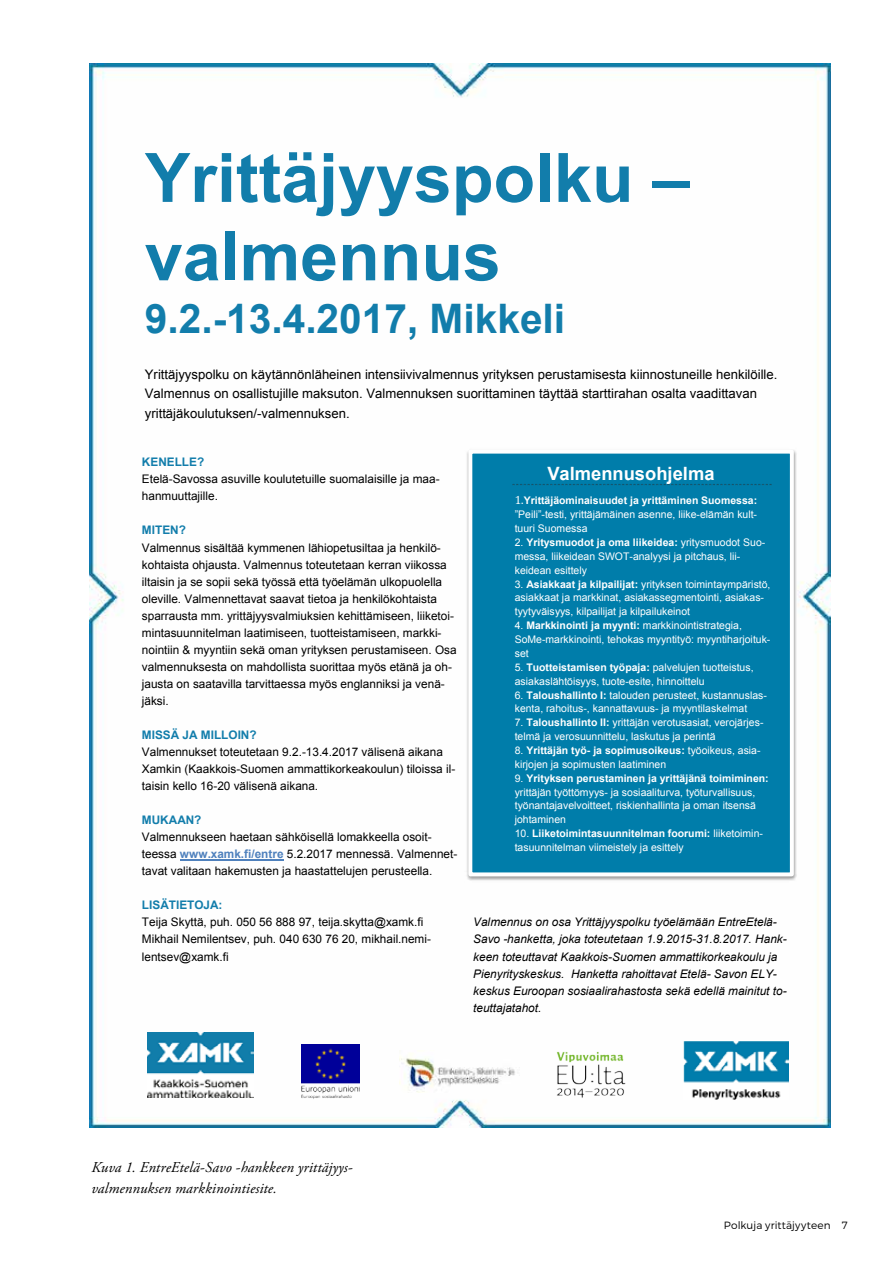
<style>
.page{position:relative;width:893px;height:1263px;background:#fff}
.page>*{position:absolute;margin:0;border:0;box-sizing:border-box;transform-origin:0 0}
.t1{font:700 68.25px/78.4px "Arial";color:#127dab}
.t2{font:700 40.65px "Arial";color:#127dab}
.t3{font:700 18.3px "Arial";color:#fff}
.t4{font:italic 15px/21px "Adobe Garamond Pro";letter-spacing:.005em;color:#000}
.t5{font:13.2px/19.6px "Arial";color:#000}
.t6{font:11.85px/17.1px "Arial";color:#000}
.t7{font:italic 11.85px/17.1px "Arial";color:#000}
.t8{font:700 11.85px "Arial";color:#127dab}
.t9{font:10.5px/13.8px "Arial";color:#fff}
.t10{font:300 10.5px "Montserrat";letter-spacing:.01em;color:#000}
.s1{font-weight:700;color:#4f81bd}
.s2{font-family:"Cambria";font-size:11.85px}
.s3{font-weight:700}
</style>
<div class="page">
<img style="left:89px;top:64px;width:741px;height:1064px">
<hr style="left:180px;top:859px;width:104px;height:2px;background:#4f81bd">
<img style="left:549px;top:1043px;width:85px;height:60px">
<img style="left:684px;top:1040px;width:105px;height:59px">
<img style="left:148px;top:1033px;width:105px;height:65px">
<img style="left:301px;top:1044px;width:58px;height:61px">
<img style="left:399px;top:1050px;width:122px;height:43px">
<img style="left:464px;top:447px;width:334px;height:436px">
<div style="left:470px;top:452px;width:322px;height:422px;background:#007daa"></div>
<div style="left:468px;top:450px;width:326px;height:426px;border:4px solid #fff"></div>
<img style="left:472px;top:463px;width:318px;height:400px">
<h1 class="t1" style="left:145px;top:141px;width:547px">Yrittäjyyspolku – valmennus</h1>
<h2 class="t2" style="left:145px;top:292px;width:422px">9.2.-13.4.2017, Mikkeli</h2>
<p class="t5" style="left:145px;top:364px;width:634px">Yrittäjyyspolku on käytännönläheinen intensiivivalmennus yrityksen perustamisesta kiinnostuneille henkilöille.<br>Valmennus on osallistujille maksuton. Valmennuksen suorittaminen täyttää starttirahan osalta vaadittavan yrittäjäkoulutuksen/-valmennuksen.</p>
<p class="t8" style="left:142px;top:454px;width:64px">KENELLE?</p>
<p class="t6" style="left:142px;top:471px;width:299px">Etelä-Savossa asuville koulutetuille suomalaisille ja maa&shy;hanmuuttajille.</p>
<p class="t8" style="left:142px;top:522px;width:45px">MITEN?</p>
<p class="t6" style="left:142px;top:539px;width:316px">Valmennus sisältää kymmenen lähiopetusiltaa ja henkilö&shy;kohtaista ohjausta. Valmennus toteutetaan kerran viikossa iltaisin ja se sopii sekä työssä että työelämän ulkopuolella oleville. Valmennettavat saavat tietoa ja henkilökohtaista sparrausta mm. yrittäjyysvalmiuksien kehittämiseen, liiketoi&shy;mintasuunnitelman laatimiseen, tuotteistamiseen, markki&shy;nointiin &amp; myyntiin sekä oman yrityksen perustamiseen. Osa valmennuksesta on mahdollista suorittaa myös etänä ja oh&shy;jausta on saatavilla tarvittaessa myös englanniksi ja venä&shy;jäksi.</p>
<p class="t8" style="left:142px;top:727px;width:116px">MISSÄ JA MILLOIN?</p>
<p class="t6" style="left:142px;top:743px;width:315px">Valmennukset toteutetaan 9.2.-13.4.2017 välisenä aikana<br>Xamkin (Kaakkois-Suomen ammattikorkeakoulun) tiloissa il&shy;taisin kello 16-20 välisenä aikana.</p>
<p class="t8" style="left:142px;top:812px;width:61px">MUKAAN?</p>
<p class="t6" style="left:142px;top:829px;width:317px">Valmennukseen haetaan sähköisellä lomakkeella osoit&shy;teessa <span class="s1">www.xamk.fi/entre</span> 5.2.2017 mennessä. Valmennet&shy;tavat valitaan hakemusten ja haastattelujen perusteella.</p>
<p class="t8" style="left:142px;top:897px;width:82px">LISÄTIETOJA:</p>
<p class="t6" style="left:142px;top:914px;width:291px">Teija Skyttä, puh. 050 56 888 97, teija.skytta@xamk.fi<br>Mikhail Nemilentsev, puh. 040 630 76 20, mikhail.nemi&shy;lentsev@xamk.fi</p>
<p class="t7" style="left:473px;top:914px;width:315px">Valmennus on osa Yrittäjyyspolku työelämään EntreEtelä-Savo -hanketta, joka toteutetaan 1.9.2015-31.8.2017. Hank&shy;keen toteuttavat Kaakkois-Suomen ammattikorkeakoulu ja Pienyrityskeskus. Hanketta rahoittavat Etelä- Savon ELY&shy;keskus Euroopan sosiaalirahastosta sekä edellä mainitut to&shy;teuttajatahot.</p>
<h3 class="t3" style="left:547px;top:461px;width:169px">Valmennusohjelma</h3>
<p class="t9" style="left:515px;top:493px;width:244px;text-align:justify"><span class="s2">1.</span><span class="s3">Yrittäjäominaisuudet ja yrittäminen Suomessa: </span>”Peili”-testi, yrittäjämäinen asenne, liike-elämän kult&shy;tuuri Suomessa</p>
<p class="t9" style="left:515px;top:535px;width:252px">2. <span class="s3">Yritysmuodot ja oma liikeidea:</span> yritysmuodot Suo&shy;messa, liikeidean SWOT-analyysi ja pitchaus, lii&shy;keidean esittely</p>
<p class="t9" style="left:515px;top:577px;width:257px">3. <span class="s3">Asiakkaat ja kilpailijat:</span> yrityksen toimintaympäristö, asiakkaat ja markkinat, asiakassegmentointi, asiakas&shy;tyytyväisyys, kilpailijat ja kilpailukeinot</p>
<p class="t9" style="left:515px;top:619px;width:257px">4. <span class="s3">Markkinointi ja myynti:</span> markkinointistrategia,<br>SoMe-markkinointi, tehokas myyntityö: myyntiharjoituk&shy;set</p>
<p class="t9" style="left:515px;top:660px;width:240px">5. <span class="s3">Tuotteistamisen työpaja:</span> palvelujen tuotteistus, asiakaslähtöisyys, tuote-esite, hinnoittelu</p>
<p class="t9" style="left:515px;top:688px;width:254px">6. <span class="s3">Taloushallinto I:</span> talouden perusteet, kustannuslas&shy;kenta, rahoitus-, kannattavuus- ja myyntilaskelmat</p>
<p class="t9" style="left:515px;top:716px;width:250px">7. <span class="s3">Taloushallinto II:</span> yrittäjän verotusasiat, verojärjes&shy;telmä ja verosuunnittelu, laskutus ja perintä</p>
<p class="t9" style="left:515px;top:743px;width:247px">8. <span class="s3">Yrittäjän työ- ja sopimusoikeus:</span> työoikeus, asia&shy;kirjojen ja sopimusten laatiminen</p>
<p class="t9" style="left:515px;top:771px;width:255px">9. <span class="s3">Yrityksen perustaminen ja yrittäjänä toimiminen: </span>yrittäjän työttömyys- ja sosiaaliturva, työturvallisuus, työnantajavelvoitteet, riskienhallinta ja oman itsensä johtaminen</p>
<p class="t9" style="left:515px;top:827px;width:250px">10. <span class="s3">Liiketoimintasuunnitelman foorumi:</span> liiketoimin&shy;tasuunnitelman viimeistely ja esittely</p>
<h3 class="t4" style="left:91px;top:1157px;width:263px">Kuva 1. EntreEtelä-Savo -hankkeen yrittäjyys&shy;valmennuksen markkinointiesite.</h3>
<p class="t10" style="left:724px;top:1219px;width:125px">Polkuja yrittäjyyteen 7</p>
</div>
